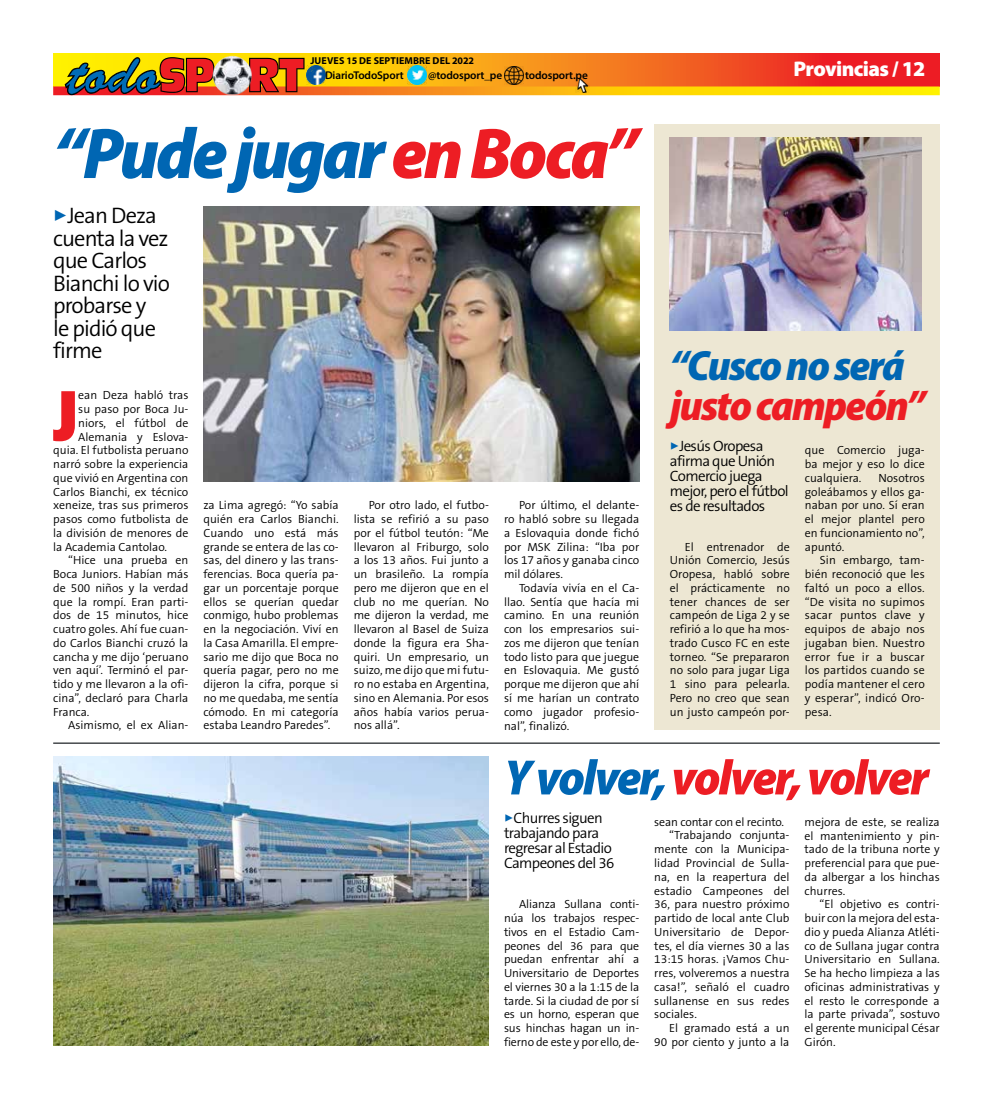
<style>
.page{position:relative;width:993px;height:1099px;background:#fff}
.page>*{position:absolute;margin:0;border:0;box-sizing:border-box;transform-origin:0 0}
.t1{font:900 73px "The Sans B9";color:#ed1d24}
.t2{font:italic 900 semi-condensed 72.5px "Myriad Pro";letter-spacing:-.04em;color:#0066b3}
.t3{font:italic 900 semi-condensed 50px "Myriad Pro";letter-spacing:-.04em;color:#ed1d24}
.t4{font:italic 900 semi-condensed 42.5px "Myriad Pro";letter-spacing:-.04em;color:#ed1d24}
.t5{font:italic 900 semi-condensed 42.5px "Myriad Pro";letter-spacing:-.045em;color:#0066b3}
.t6{font:300 22.5px/22.5px "The Sans B4";letter-spacing:-.04em;color:#000}
.t7{font:900 21.25px "Myriad Pro";letter-spacing:-.03em;color:#fff}
.t8{font:300 15px/15px "The Sans B4";letter-spacing:-.04em;color:#000}
.t9{font:300 11.88px/13.8px "The Sans B4";color:#000;text-align:justify}
.t10{font:600 11.25px "Myriad Pro";letter-spacing:-.01em;color:#000}
.t11{font:700 10px "Myriad Pro";letter-spacing:.01em;color:#000}
.s1{color:#ed1d24}
.s2{color:#0066b3}
</style>
<div class="page">
<svg style="left:53px;top:53px;width:886px;height:33px;background:#f47819"></svg>
<svg style="left:53px;top:86px;width:886px;height:9px;background:#fab20e"></svg>
<svg style="left:251px;top:58px;width:53px;height:34px;background:#ce4018"></svg>
<svg style="left:65px;top:57px;width:149px;height:38px;background:#9c692f"></svg>
<img style="left:212px;top:55px;width:39px;height:39px">
<img style="left:575px;top:78px;width:14px;height:14px">
<img style="left:306px;top:66px;width:19px;height:18px">
<img style="left:407px;top:66px;width:19px;height:19px">
<img style="left:504px;top:66px;width:19px;height:19px">
<div style="left:654px;top:124px;width:285px;height:605px;background:#ede7d3"></div>
<img style="left:203px;top:207px;width:436px;height:275px">
<img style="left:53px;top:757px;width:436px;height:288px">
<img style="left:669px;top:138px;width:251px;height:192px">
<hr style="left:53px;top:742px;width:886px;height:1px;background:#212529">
<p class="t11" style="left:310px;top:54px;width:165px">JUEVES 15 DE SEPTIEMBRE DEL 2022</p>
<p class="t10" style="left:325px;top:68px;width:80px">DiarioTodoSport</p>
<p class="t10" style="left:428px;top:68px;width:76px">@todosport_pe</p>
<p class="t10" style="left:525px;top:68px;width:64px">todosport.pe</p>
<h3 class="t7" style="left:793px;top:55px;width:133px">Provincias / 12</h3>
<h2 class="t2" style="left:53px;top:106px;width:586px">“Pude jugar <span class="s1">en Boca”</span></h2>
<h3 class="t6" style="left:53px;top:205px;width:118px"><span class="s2">✓</span>Jean Deza cuenta la vez que Carlos<br>Bianchi lo vio probarse y<br>le pidió que firme</h3>
<h1 class="t1" style="left:53px;top:376px;width:27px">J</h1>
<p class="t9" style="left:78px;top:389px;width:112px">ean Deza habló tras</p>
<p class="t9" style="left:78px;top:402px;width:112px">su paso por Boca Ju-</p>
<p class="t9" style="left:78px;top:416px;width:112px">niors, el fútbol de</p>
<p class="t9" style="left:78px;top:430px;width:112px">Alemania y Eslova-</p>
<p class="t9" style="left:53px;top:444px;width:137px">quia. El futbolista peruano</p>
<p class="t9" style="left:53px;top:457px;width:137px">narró sobre la experiencia</p>
<p class="t9" style="left:53px;top:471px;width:137px">que vivió en Argentina con</p>
<p class="t9" style="left:53px;top:485px;width:137px">Carlos Bianchi, ex técnico</p>
<p class="t9" style="left:53px;top:499px;width:137px">xeneize, tras sus primeros</p>
<p class="t9" style="left:53px;top:512px;width:137px">pasos como futbolista de</p>
<p class="t9" style="left:53px;top:526px;width:137px">la división de menores de</p>
<p class="t9" style="left:53px;top:540px;width:115px">la Academia Cantolao.</p>
<p class="t9" style="left:68px;top:554px;width:122px">“Hice una prueba en</p>
<p class="t9" style="left:53px;top:567px;width:137px">Boca Juniors. Habían más</p>
<p class="t9" style="left:53px;top:581px;width:137px">de 500 niños y la verdad</p>
<p class="t9" style="left:53px;top:595px;width:137px">que la rompí. Eran parti-</p>
<p class="t9" style="left:53px;top:609px;width:137px">dos de 15 minutos, hice</p>
<p class="t9" style="left:53px;top:622px;width:137px">cuatro goles. Ahí fue cuan-</p>
<p class="t9" style="left:53px;top:636px;width:137px">do Carlos Bianchi cruzó la</p>
<p class="t9" style="left:53px;top:650px;width:137px">cancha y me dijo ‘peruano</p>
<p class="t9" style="left:53px;top:664px;width:137px">ven aquí’. Terminó el par-</p>
<p class="t9" style="left:53px;top:677px;width:137px">tido y me llevaron a la ofi-</p>
<p class="t9" style="left:53px;top:691px;width:137px">cina”, declaró para Charla</p>
<p class="t9" style="left:53px;top:705px;width:38px">Franca.</p>
<p class="t9" style="left:68px;top:719px;width:122px">Asimismo, el ex Alian-</p>
<p class="t9" style="left:203px;top:499px;width:137px">za Lima agregó: “Yo sabía quién era Carlos Bianchi.<br>Cuando uno está más grande se entera de las co&shy;sas, del dinero y las trans&shy;ferencias. Boca quería pa&shy;gar un porcentaje porque ellos se querían quedar conmigo, hubo problemas en la negociación. Viví en la Casa Amarilla. El empre&shy;sario me dijo que Boca no quería pagar, pero no me dijeron la cifra, porque si no me quedaba, me sentía cómodo. En mi categoría estaba Leandro Paredes”.</p>
<p class="t9" style="left:353px;top:499px;width:137px;text-indent:15px">Por otro lado, el futbo&shy;lista se refirió a su paso por el fútbol teutón: “Me llevaron al Friburgo, solo a los 13 años. Fui junto a un brasileño. La rompía pero me dijeron que en el club no me querían. No me dijeron la verdad, me llevaron al Basel de Suiza donde la figura era Sha&shy;quiri. Un empresario, un suizo, me dijo que mi futu&shy;ro no estaba en Argentina, sino en Alemania. Por esos años había varios perua&shy;nos allá”.</p>
<p class="t9" style="left:504px;top:499px;width:137px;text-indent:15px">Por último, el delante&shy;ro habló sobre su llegada a Eslovaquia donde fichó por MSK Zilina: “Iba por los 17 años y ganaba cinco mil dólares.</p>
<p class="t9" style="left:504px;top:581px;width:137px;text-indent:15px">Todavía vivía en el Ca&shy;llao. Sentía que hacía mi camino. En una reunión con los empresarios sui&shy;zos me dijeron que tenían todo listo para que juegue en Eslovaquia. Me gustó porque me dijeron que ahí sí me harían un contrato como jugador profesio&shy;nal”, finalizó.</p>
<h3 class="t5" style="left:669px;top:338px;width:236px">“Cusco no será</h3>
<h3 class="t4" style="left:669px;top:378px;width:257px">justo campeón”</h3>
<p class="t8" style="left:669px;top:439px;width:120px"><span class="s2">✓</span>Jesús Oropesa afirma que Unión<br>Comercio juega mejor, pero el fútbol es de resultados</p>
<p class="t9" style="left:669px;top:540px;width:121px;text-indent:15px">El entrenador de Unión Comercio, Jesús Oropesa, habló sobre el prácticamente no tener chances de ser campeón de Liga 2 y se refirió a lo que ha mos&shy;trado Cusco FC en este torneo. “Se prepararon no solo para jugar Liga 1 sino para pelearla.<br>Pero no creo que sean un justo campeón por-</p>
<p class="t9" style="left:804px;top:444px;width:121px">que Comercio juga&shy;ba mejor y eso lo dice cualquiera.</p>
<p class="t9" style="left:804px;top:471px;width:121px;text-indent:73px">Nosotros goleábamos y ellos ga&shy;naban por uno. Sí eran el mejor plantel pero en funcionamiento no”, apuntó.</p>
<p class="t9" style="left:804px;top:554px;width:121px;text-indent:15px">Sin embargo, tam&shy;bién reconoció que les faltó un poco a ellos. “De visita no supimos sacar puntos clave y equipos de abajo nos jugaban bien. Nuestro error fue ir a buscar los partidos cuando se podía mantener el cero y esperar”, indicó Oro&shy;pesa.</p>
<h3 class="t3" style="left:504px;top:744px;width:425px"><span class="s2">Y volver,</span> volver, volver</h3>
<p class="t8" style="left:504px;top:810px;width:112px"><span class="s2">✓</span>Churres siguen trabajando para regresar al Estadio<br>Campeones del 36</p>
<p class="t9" style="left:504px;top:897px;width:137px;text-indent:15px">Alianza Sullana conti&shy;núa los trabajos respec&shy;tivos en el Estadio Cam&shy;peones del 36 para que puedan enfrentar ahí a Universitario de Deportes el viernes 30 a la 1:15 de la tarde. Si la ciudad de por sí es un horno, esperan que sus hinchas hagan un in&shy;fierno de este y por ello, de-</p>
<p class="t9" style="left:654px;top:815px;width:131px">sean contar con el recinto.</p>
<p class="t9" style="left:669px;top:829px;width:122px">“Trabajando conjunta-</p>
<p class="t9" style="left:654px;top:842px;width:137px">mente con la Municipa-</p>
<p class="t9" style="left:654px;top:856px;width:137px">lidad Provincial de Sulla-</p>
<p class="t9" style="left:654px;top:870px;width:137px">na, en la reapertura del</p>
<p class="t9" style="left:654px;top:884px;width:137px">estadio Campeones del</p>
<p class="t9" style="left:654px;top:897px;width:137px">36, para nuestro próximo</p>
<p class="t9" style="left:654px;top:911px;width:137px">partido de local ante Club</p>
<p class="t9" style="left:654px;top:925px;width:137px">Universitario de Depor-</p>
<p class="t9" style="left:654px;top:939px;width:137px">tes, el día viernes 30 a las</p>
<p class="t9" style="left:654px;top:952px;width:137px">13:15 horas. ¡Vamos Chu-</p>
<p class="t9" style="left:654px;top:966px;width:137px">rres, volveremos a nuestra</p>
<p class="t9" style="left:654px;top:980px;width:137px">casa!”, señaló el cuadro</p>
<p class="t9" style="left:654px;top:994px;width:137px">sullanense en sus redes</p>
<p class="t9" style="left:654px;top:1007px;width:44px">sociales.</p>
<p class="t9" style="left:669px;top:1021px;width:122px">El gramado está a un</p>
<p class="t9" style="left:654px;top:1035px;width:137px">90 por ciento y junto a la</p>
<p class="t9" style="left:804px;top:815px;width:137px">mejora de este, se realiza el mantenimiento y pin&shy;tado de la tribuna norte y preferencial para que pue&shy;da albergar a los hinchas churres.</p>
<p class="t9" style="left:804px;top:897px;width:137px;text-indent:15px">“El objetivo es contri&shy;buir con la mejora del esta&shy;dio y pueda Alianza Atléti&shy;co de Sullana jugar contra Universitario en Sullana.<br>Se ha hecho limpieza a las oficinas administrativas y el resto le corresponde a la parte privada”, sostuvo el gerente municipal César Girón.</p>
</div>
